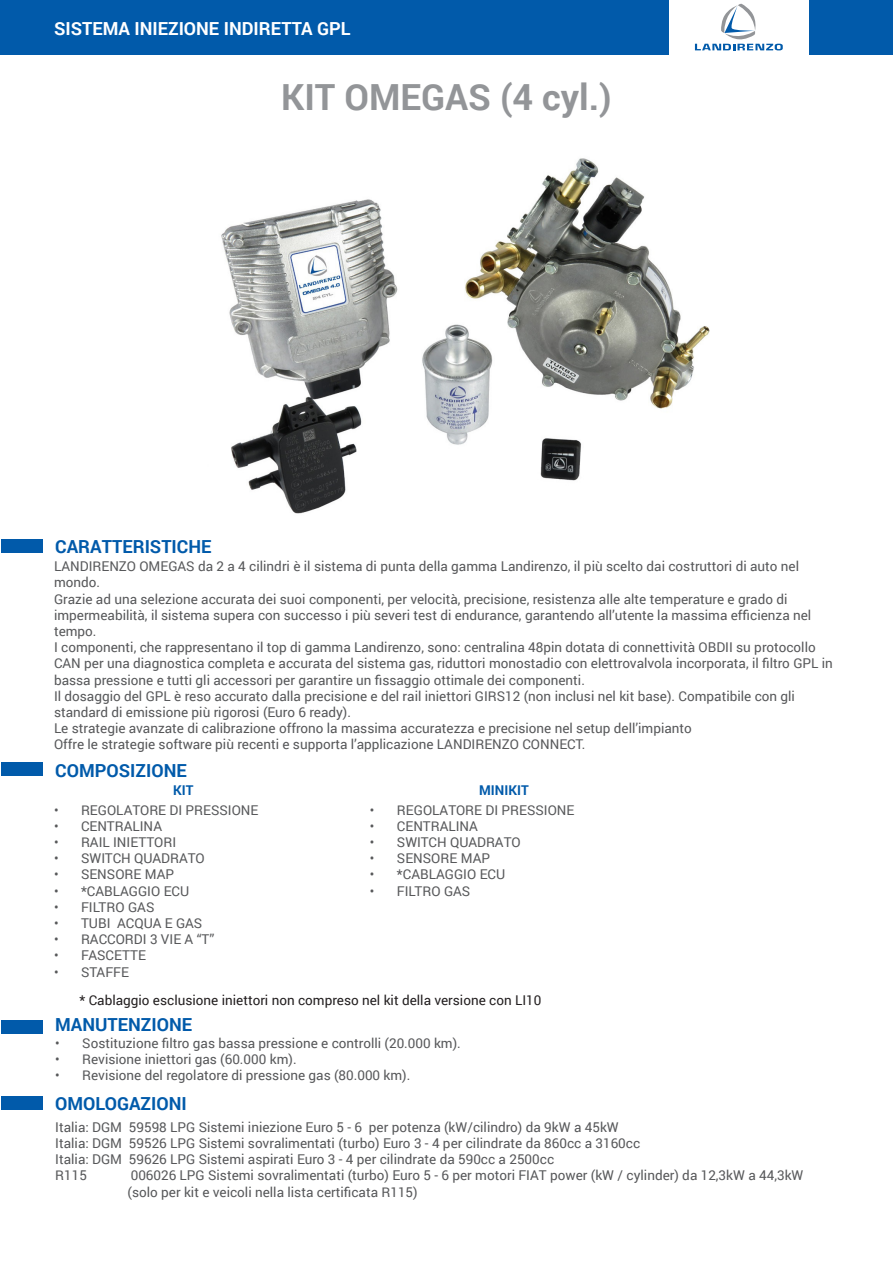
<style>
.page{position:relative;width:893px;height:1263px;background:#fff}
.page>*{position:absolute;margin:0;border:0;box-sizing:border-box;transform-origin:0 0}
.t1{font:700 36px "Roboto";color:#939598}
.t2{font:700 18px "Roboto";color:#015aaa}
.t3{font:700 18px "Roboto";color:#fff}
.t4{font:13.5px/16.2px "Roboto";color:#57585a}
.t5{font:13.5px "Roboto";color:#231f20}
.t6{font:700 13.5px "Roboto";color:#015aaa}
</style>
<div class="page">
<img style="left:221px;top:158px;width:489px;height:356px">
<div style="left:0;top:0;width:668px;height:54px;background:#015aaa"></div>
<div style="left:809px;top:0;width:84px;height:54px;background:#015aaa"></div>
<svg style="left:695px;top:3px;width:88px;height:47px"></svg>
<div style="left:1px;top:540px;width:42px;height:13px;background:#015aaa"></div>
<div style="left:1px;top:762px;width:42px;height:13px;background:#015aaa"></div>
<div style="left:1px;top:1020px;width:42px;height:13px;background:#015aaa"></div>
<div style="left:1px;top:1097px;width:42px;height:13px;background:#015aaa"></div>
<p class="t3" style="left:54px;top:16px;width:298px">SISTEMA INIEZIONE INDIRETTA GPL</p>
<p class="t1" style="left:281px;top:72px;width:332px">KIT OMEGAS (4 cyl.)</p>
<p class="t2" style="left:55px;top:534px;width:158px">CARATTERISTICHE</p>
<p class="t4" style="left:54px;top:558px;width:747px">LANDIRENZO OMEGAS da 2 a 4 cilindri è il sistema di punta della gamma Landirenzo, il più scelto dai costruttori di auto nel mondo.</p>
<p class="t4" style="left:54px;top:590px;width:759px">Grazie ad una selezione accurata dei suoi componenti, per velocità, precisione, resistenza alle alte temperature e grado di impermeabilità, il sistema supera con successo i più severi test di endurance, garantendo all’utente la massima efficienza nel tempo.</p>
<p class="t4" style="left:54px;top:639px;width:780px">I componenti, che rappresentano il top di gamma Landirenzo, sono: centralina 48pin dotata di connettività OBDII su protocollo<br>CAN per una diagnostica completa e accurata del sistema gas, riduttori monostadio con elettrovalvola incorporata, il filtro GPL in bassa pressione e tutti gli accessori per garantire un fissaggio ottimale dei componenti.</p>
<p class="t4" style="left:54px;top:687px;width:742px">Il dosaggio del GPL è reso accurato dalla precisione e del rail iniettori GIRS12 (non inclusi nel kit base). Compatibile con gli standard di emissione più rigorosi (Euro 6 ready).</p>
<p class="t4" style="left:54px;top:720px;width:639px">Le strategie avanzate di calibrazione offrono la massima accuratezza e precisione nel setup dell’impianto</p>
<p class="t4" style="left:54px;top:736px;width:533px">Offre le strategie software più recenti e supporta l’applicazione LANDIRENZO CONNECT.</p>
<p class="t2" style="left:55px;top:758px;width:133px">COMPOSIZIONE</p>
<p class="t4" style="left:54px;top:801px;width:206px">• REGOLATORE DI PRESSIONE</p>
<p class="t4" style="left:54px;top:817px;width:110px">• CENTRALINA</p>
<p class="t4" style="left:54px;top:834px;width:124px">• RAIL INIETTORI</p>
<p class="t4" style="left:54px;top:850px;width:152px">• SWITCH QUADRATO</p>
<p class="t4" style="left:54px;top:866px;width:122px">• SENSORE MAP</p>
<p class="t4" style="left:54px;top:882px;width:137px">• *CABLAGGIO ECU</p>
<p class="t4" style="left:54px;top:898px;width:102px">• FILTRO GAS</p>
<p class="t4" style="left:54px;top:915px;width:150px">• TUBI ACQUA E GAS</p>
<p class="t4" style="left:54px;top:931px;width:162px">• RACCORDI 3 VIE A “T”</p>
<p class="t4" style="left:54px;top:947px;width:94px">• FASCETTE</p>
<p class="t4" style="left:54px;top:963px;width:76px">• STAFFE</p>
<p class="t6" style="left:173px;top:780px;width:22px">KIT</p>
<p class="t6" style="left:479px;top:780px;width:51px">MINIKIT</p>
<p class="t4" style="left:370px;top:801px;width:206px">• REGOLATORE DI PRESSIONE</p>
<p class="t4" style="left:370px;top:817px;width:110px">• CENTRALINA</p>
<p class="t4" style="left:370px;top:834px;width:152px">• SWITCH QUADRATO</p>
<p class="t4" style="left:370px;top:850px;width:122px">• SENSORE MAP</p>
<p class="t4" style="left:370px;top:866px;width:137px">• *CABLAGGIO ECU</p>
<p class="t4" style="left:370px;top:882px;width:102px">• FILTRO GAS</p>
<p class="t5" style="left:80px;top:991px;width:463px">* Cablaggio esclusione iniettori non compreso nel kit della versione con LI10</p>
<p class="t2" style="left:55px;top:1012px;width:138px">MANUTENZIONE</p>
<p class="t4" style="left:55px;top:1034px;width:407px">• Sostituzione filtro gas bassa pressione e controlli (20.000 km).</p>
<p class="t4" style="left:55px;top:1050px;width:243px">• Revisione iniettori gas (60.000 km).</p>
<p class="t4" style="left:55px;top:1067px;width:357px">• Revisione del regolatore di pressione gas (80.000 km).</p>
<p class="t2" style="left:55px;top:1091px;width:133px">OMOLOGAZIONI</p>
<p class="t4" style="left:55px;top:1118px;width:565px">Italia: DGM 59598 LPG Sistemi iniezione Euro 5 - 6 per potenza (kW/cilindro) da 9kW a 45kW</p>
<p class="t4" style="left:55px;top:1134px;width:586px">Italia: DGM 59526 LPG Sistemi sovralimentati (turbo) Euro 3 - 4 per cilindrate da 860cc a 3160cc</p>
<p class="t4" style="left:55px;top:1151px;width:500px">Italia: DGM 59626 LPG Sistemi aspirati Euro 3 - 4 per cilindrate da 590cc a 2500cc</p>
<p class="t4" style="left:55px;top:1167px;width:33px">R115</p>
<p class="t4" style="left:131px;top:1167px;width:674px">006026 LPG Sistemi sovralimentati (turbo) Euro 5 - 6 per motori FIAT power (kW / cylinder) da 12,3kW a 44,3kW</p>
<p class="t4" style="left:128px;top:1183px;width:292px">(solo per kit e veicoli nella lista certificata R115)</p>
</div>
